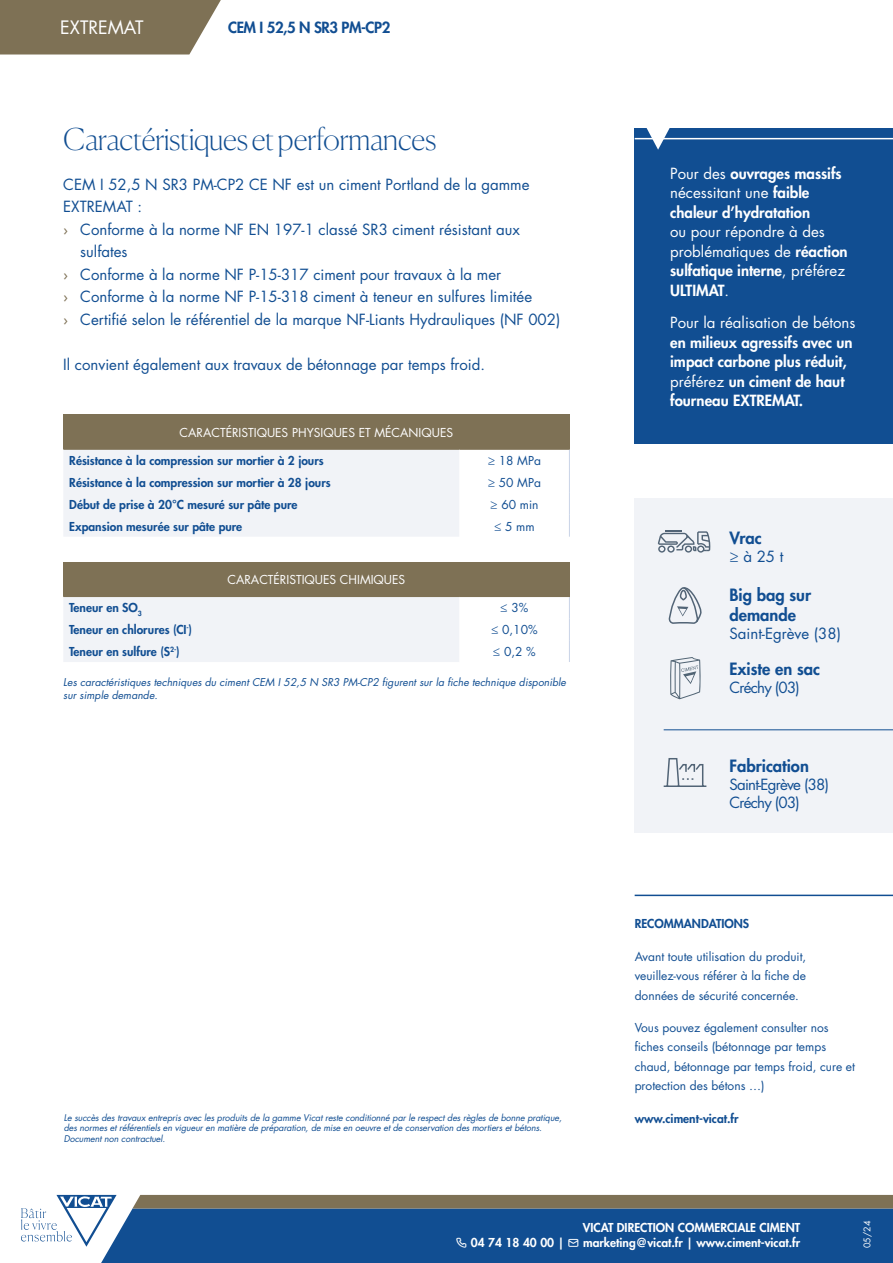
<style>
.page{position:relative;width:893px;height:1263px;background:#fff}
.page>*{position:absolute;margin:0;border:0;box-sizing:border-box;transform-origin:0 0}
.t1{font:100 30px "Canela";letter-spacing:-.02em;color:#114e92}
.t2{font:18px "Futura Std";color:#fff}
.t3{font:800 16.5px/19.8px "Futura Std";color:#114e92}
.t4{font:15px "Futura Std";color:#114e92}
.t5{font:800 15px/19.5px "Futura Std";color:#fff}
.t6{font:15px/19.5px "Futura Std";color:#fff}
.t7{font:15px/18px "Futura Std";letter-spacing:-.05em;color:#114e92}
.t8{font:800 15px "Futura Std";letter-spacing:-.03em;color:#114e92}
.t9{font:12px/19.5px "Futura Std";color:#114e92;text-align:justify}
.t10{font:800 12px "Futura Std";color:#114e92}
.t11{font:800 12px "Futura Std";color:#fff}
.t12{font:12px "Futura Std";color:#fff}
.t13{font:italic 10.5px/12.6px "Futura Std";color:#114e92}
.t14{font:italic 9px/10.8px "Futura Std";letter-spacing:-.01em;color:#114e92}
.t15{font:9px "Futura Std";color:#fff}
.s1{color:#7e7155}
.s2{font-weight:400}
.s3{font-weight:800}
</style>
<div class="page">
<div style="left:635px;top:128px;width:258px;height:316px;background:#114e92"></div>
<div style="left:635px;top:498px;width:258px;height:335px;background:#f1f3f7"></div>
<svg style="left:0;top:0;width:221px;height:55px;background:#887c62"></svg>
<div style="left:63px;top:415px;width:506px;height:34px;background:#7e7155"></div>
<div style="left:64px;top:450px;width:395px;height:86px;background:#f1f3f7"></div>
<svg style="left:569px;top:450px;width:1px;height:87px"></svg>
<hr style="left:63px;top:448px;width:396px;height:2px;background:#7e7155">
<hr style="left:459px;top:448px;width:111px;height:2px;background:#7e7155">
<div style="left:63px;top:562px;width:506px;height:34px;background:#7e7155"></div>
<div style="left:63px;top:597px;width:396px;height:65px;background:#f1f3f7"></div>
<svg style="left:569px;top:597px;width:1px;height:65px"></svg>
<hr style="left:63px;top:595px;width:396px;height:2px;background:#7e7155">
<hr style="left:459px;top:595px;width:111px;height:2px;background:#7e7155">
<svg style="left:646px;top:128px;width:24px;height:22px"></svg>
<hr style="left:635px;top:138px;width:258px;height:1px;background:#fff">
<hr style="left:635px;top:895px;width:258px;height:1px;background:#114e92">
<svg style="left:658px;top:531px;width:52px;height:22px"></svg>
<svg style="left:663px;top:758px;width:44px;height:29px"></svg>
<hr style="left:664px;top:729px;width:229px;height:1px;background:#114e92">
<svg style="left:669px;top:587px;width:33px;height:37px"></svg>
<svg style="left:670px;top:657px;width:31px;height:42px"></svg>
<svg style="left:21px;top:1195px;width:872px;height:68px;background:#3c6692"></svg>
<p class="t2" style="left:60px;top:16px;width:85px">EXTREMAT</p>
<p class="t8" style="left:228px;top:18px;width:164px">CEM I 52,5 N SR3 PM-CP2</p>
<h1 class="t1" style="left:63px;top:115px;width:374px">Caractéristiques et performances</h1>
<p class="t4" style="left:63px;top:175px;width:468px">CEM I 52,5 N SR3 PM-CP2 CE NF est un ciment Portland de la gamme</p>
<p class="t4" style="left:63px;top:197px;width:80px">EXTREMAT :</p>
<p class="t4" style="left:63px;top:220px;width:458px"><span class="s1">›</span> Conforme à la norme NF EN 197-1 classé SR3 ciment résistant aux</p>
<p class="t4" style="left:80px;top:242px;width:49px">sulfates</p>
<p class="t4" style="left:63px;top:265px;width:439px"><span class="s1">›</span> Conforme à la norme NF P-15-317 ciment pour travaux à la mer</p>
<p class="t4" style="left:63px;top:287px;width:470px"><span class="s1">›</span> Conforme à la norme NF P-15-318 ciment à teneur en sulfures limitée</p>
<p class="t4" style="left:63px;top:310px;width:499px"><span class="s1">›</span> Certifié selon le référentiel de la marque NF-Liants Hydrauliques (NF 002)</p>
<p class="t4" style="left:63px;top:355px;width:423px">Il convient également aux travaux de bétonnage par temps froid.</p>
<p class="t12" style="left:180px;top:425px;width:275px">CARACTÉRISTIQUES PHYSIQUES ET MÉCANIQUES</p>
<p class="t10" style="left:69px;top:453px;width:256px">Résistance à la compression sur mortier à 2 jours</p>
<p class="t9" style="left:488px;top:451px;width:55px">≥ 18 MPa</p>
<p class="t10" style="left:69px;top:475px;width:263px">Résistance à la compression sur mortier à 28 jours</p>
<p class="t9" style="left:488px;top:473px;width:55px">≥ 50 MPa</p>
<p class="t10" style="left:69px;top:497px;width:230px">Début de prise à 20°C mesuré sur pâte pure</p>
<p class="t9" style="left:490px;top:495px;width:50px">≥ 60 min</p>
<p class="t10" style="left:69px;top:519px;width:174px">Expansion mesurée sur pâte pure</p>
<p class="t9" style="left:494px;top:517px;width:42px">≤ 5 mm</p>
<p class="t12" style="left:227px;top:572px;width:179px">CARACTÉRISTIQUES CHIMIQUES</p>
<p class="t10" style="left:69px;top:600px;width:74px">Teneur en SO<sub>3</sub></p>
<p class="t9" style="left:500px;top:598px;width:30px">≤ 3%</p>
<p class="t10" style="left:69px;top:622px;width:124px">Teneur en chlorures (CI<sup>-</sup>)</p>
<p class="t9" style="left:491px;top:620px;width:48px">≤ 0,10%</p>
<p class="t10" style="left:69px;top:644px;width:112px">Teneur en sulfure (S<sup>2-</sup>)</p>
<p class="t9" style="left:493px;top:642px;width:44px">≤ 0,2 %</p>
<p class="t13" style="left:63px;top:676px;width:504px">Les caractéristiques techniques du ciment CEM I 52,5 N SR3 PM-CP2 figurent sur la fiche technique disponible sur simple demande.</p>
<p class="t5" style="left:670px;top:164px;width:173px"><span class="s2">Pour des</span> ouvrages massifs <span class="s2">nécessitant une</span> faible chaleur d’hydratation</p>
<p class="t6" style="left:670px;top:222px;width:179px">ou pour répondre à des problématiques de <span class="s3">réaction sulfatique interne</span>, préférez<br><span class="s3">ULTIMAT</span>.</p>
<p class="t6" style="left:670px;top:313px;width:187px">Pour la réalisation de bétons</p>
<p class="t5" style="left:670px;top:332px;width:184px">en milieux agressifs avec un impact carbone plus réduit, <span class="s2">préférez</span> un ciment de haut fourneau EXTREMAT.</p>
<p class="t3" style="left:729px;top:528px;width:34px">Vrac</p>
<p class="t4" style="left:729px;top:547px;width:55px">≥ à 25 t</p>
<p class="t3" style="left:729px;top:585px;width:83px">Big bag sur demande</p>
<p class="t4" style="left:729px;top:623px;width:113px">Saint-Egrève (38)</p>
<p class="t3" style="left:729px;top:659px;width:92px">Existe en sac</p>
<p class="t7" style="left:729px;top:679px;width:72px">Créchy (03)</p>
<p class="t3" style="left:729px;top:755px;width:81px">Fabrication</p>
<p class="t7" style="left:729px;top:775px;width:101px">Saint-Egrève (38)<br>Créchy (03)</p>
<p class="t14" style="left:64px;top:1112px;width:500px">Le succès des travaux entrepris avec les produits de la gamme Vicat reste conditionné par le respect des règles de bonne pratique, des normes et référentiels en vigueur en matière de préparation, de mise en oeuvre et de conservation des mortiers et bétons.<br>Document non contractuel.</p>
<p class="t10" style="left:635px;top:916px;width:116px">RECOMMANDATIONS</p>
<p class="t9" style="left:635px;top:947px;width:173px">Avant toute utilisation du produit, veuillez-vous référer à la fiche de données de sécurité concernée.</p>
<p class="t9" style="left:635px;top:1018px;width:222px;text-align:left">Vous pouvez également consulter nos fiches conseils (bétonnage par temps chaud, bétonnage par temps froid, cure et protection des bétons …)</p>
<p class="t10" style="left:635px;top:1111px;width:105px">www.ciment-vicat.fr</p>
<p class="t11" style="left:583px;top:1220px;width:219px">VICAT DIRECTION COMMERCIALE CIMENT</p>
<p class="t11" style="left:471px;top:1234px;width:95px">04 74 18 40 00 |</p>
<p class="t11" style="left:583px;top:1234px;width:219px">marketing@vicat.fr | www.ciment-vicat.fr</p>
<p class="t15" style="left:862px;top:1248px;width:29px;rotate:-90deg">05/24</p>
</div>
